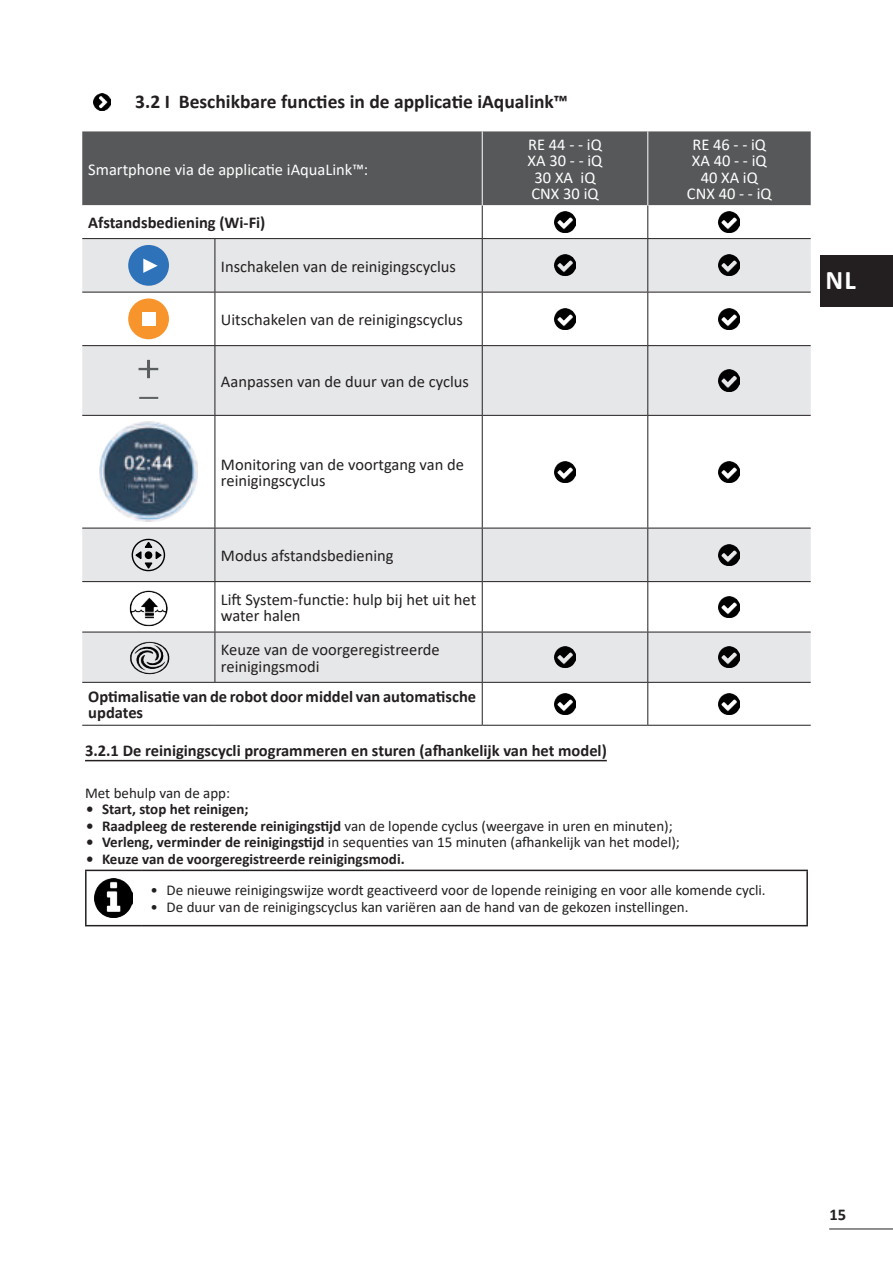
<style>
.page{position:relative;width:893px;height:1263px;background:#fff}
.page>*{position:absolute;margin:0;border:0;box-sizing:border-box;transform-origin:0 0}
.t1{font:700 27px "Calibri";color:#fff}
.t2{font:700 19.5px "Calibri";color:#231f20}
.t3{font:16.5px/16.5px "Calibri";color:#231f20}
.t4{font:700 16.5px/16.5px "Calibri";color:#231f20}
.t5{font:16.5px/16.5px "Calibri";color:#fff;text-align:center}
.t6{font:15px "Calibri";color:#231f20}
.t7{font:700 15px "Calibri";color:#231f20}
.s1{font-weight:700}
</style>
<div class="page">
<hr style="left:829px;top:1228px;width:64px;height:1px;background:#231f20">
<hr style="left:85px;top:760px;width:522px;height:1px;background:#231f20">
<img style="left:94px;top:94px;width:17px;height:17px">
<div style="left:82px;top:131px;width:729px;height:74px;background:#57585a"></div>
<svg style="left:82px;top:205px;width:729px;height:520px"></svg>
<svg style="left:82px;top:239px;width:729px;height:443px;fill:#e6e7e9"></svg>
<hr style="left:482px;top:205px;width:1px;height:33px;background:#231f20">
<hr style="left:647px;top:205px;width:1px;height:33px;background:#231f20">
<hr style="left:82px;top:238px;width:133px;height:1px;background:#231f20">
<hr style="left:215px;top:238px;width:267px;height:1px;background:#231f20">
<hr style="left:215px;top:239px;width:1px;height:53px;background:#231f20">
<hr style="left:482px;top:238px;width:166px;height:1px;background:#231f20">
<hr style="left:482px;top:239px;width:1px;height:53px;background:#231f20">
<hr style="left:648px;top:238px;width:163px;height:1px;background:#231f20">
<hr style="left:647px;top:239px;width:1px;height:53px;background:#231f20">
<hr style="left:82px;top:292px;width:133px;height:1px;background:#231f20">
<hr style="left:215px;top:292px;width:267px;height:1px;background:#231f20">
<hr style="left:215px;top:292px;width:1px;height:53px;background:#231f20">
<hr style="left:482px;top:292px;width:166px;height:1px;background:#231f20">
<hr style="left:482px;top:292px;width:1px;height:53px;background:#231f20">
<hr style="left:648px;top:292px;width:163px;height:1px;background:#231f20">
<hr style="left:647px;top:292px;width:1px;height:53px;background:#231f20">
<hr style="left:82px;top:345px;width:133px;height:1px;background:#231f20">
<hr style="left:215px;top:345px;width:267px;height:1px;background:#231f20">
<hr style="left:215px;top:346px;width:1px;height:69px;background:#231f20">
<hr style="left:482px;top:345px;width:166px;height:1px;background:#231f20">
<hr style="left:482px;top:346px;width:1px;height:69px;background:#231f20">
<hr style="left:648px;top:345px;width:163px;height:1px;background:#231f20">
<hr style="left:647px;top:346px;width:1px;height:69px;background:#231f20">
<hr style="left:82px;top:415px;width:133px;height:1px;background:#231f20">
<hr style="left:215px;top:415px;width:267px;height:1px;background:#231f20">
<hr style="left:215px;top:416px;width:1px;height:112px;background:#231f20">
<hr style="left:482px;top:415px;width:166px;height:1px;background:#231f20">
<hr style="left:482px;top:416px;width:1px;height:112px;background:#231f20">
<hr style="left:648px;top:415px;width:163px;height:1px;background:#231f20">
<hr style="left:647px;top:416px;width:1px;height:112px;background:#231f20">
<hr style="left:82px;top:528px;width:133px;height:1px;background:#231f20">
<hr style="left:215px;top:528px;width:267px;height:1px;background:#231f20">
<hr style="left:215px;top:528px;width:1px;height:53px;background:#231f20">
<hr style="left:482px;top:528px;width:166px;height:1px;background:#231f20">
<hr style="left:482px;top:528px;width:1px;height:53px;background:#231f20">
<hr style="left:648px;top:528px;width:163px;height:1px;background:#231f20">
<hr style="left:647px;top:528px;width:1px;height:53px;background:#231f20">
<hr style="left:82px;top:581px;width:133px;height:1px;background:#231f20">
<hr style="left:215px;top:581px;width:267px;height:1px;background:#231f20">
<hr style="left:215px;top:582px;width:1px;height:50px;background:#231f20">
<hr style="left:482px;top:581px;width:166px;height:1px;background:#231f20">
<hr style="left:482px;top:582px;width:1px;height:50px;background:#231f20">
<hr style="left:648px;top:581px;width:163px;height:1px;background:#231f20">
<hr style="left:647px;top:582px;width:1px;height:50px;background:#231f20">
<hr style="left:82px;top:632px;width:133px;height:1px;background:#231f20">
<hr style="left:215px;top:632px;width:267px;height:1px;background:#231f20">
<hr style="left:215px;top:632px;width:1px;height:50px;background:#231f20">
<hr style="left:482px;top:632px;width:166px;height:1px;background:#231f20">
<hr style="left:482px;top:632px;width:1px;height:50px;background:#231f20">
<hr style="left:648px;top:632px;width:163px;height:1px;background:#231f20">
<hr style="left:647px;top:632px;width:1px;height:50px;background:#231f20">
<hr style="left:82px;top:682px;width:133px;height:1px;background:#231f20">
<hr style="left:215px;top:682px;width:267px;height:1px;background:#231f20">
<hr style="left:482px;top:682px;width:166px;height:1px;background:#231f20">
<hr style="left:482px;top:683px;width:1px;height:42px;background:#231f20">
<hr style="left:648px;top:682px;width:163px;height:1px;background:#231f20">
<hr style="left:647px;top:683px;width:1px;height:42px;background:#231f20">
<hr style="left:82px;top:725px;width:133px;height:1px;background:#231f20">
<hr style="left:215px;top:725px;width:267px;height:1px;background:#231f20">
<hr style="left:482px;top:725px;width:166px;height:1px;background:#231f20">
<hr style="left:648px;top:725px;width:163px;height:1px;background:#231f20">
<hr style="left:647px;top:131px;width:1px;height:74px;background:#fff">
<hr style="left:482px;top:131px;width:1px;height:74px;background:#fff">
<img style="left:554px;top:211px;width:22px;height:22px">
<img style="left:719px;top:211px;width:21px;height:22px">
<div style="left:128px;top:245px;width:41px;height:41px;background:#2e72ba;border-radius:50%"></div>
<svg style="left:143px;top:259px;width:15px;height:14px"></svg>
<img style="left:554px;top:255px;width:22px;height:21px">
<img style="left:719px;top:255px;width:21px;height:21px">
<div style="left:128px;top:298px;width:41px;height:41px;background:#f7942b;border-radius:50%"></div>
<div style="left:142px;top:312px;width:13px;height:14px;background:#fff"></div>
<img style="left:554px;top:308px;width:22px;height:21px">
<img style="left:719px;top:308px;width:21px;height:21px">
<img style="left:132px;top:352px;width:33px;height:57px">
<img style="left:719px;top:370px;width:21px;height:21px">
<img style="left:100px;top:422px;width:97px;height:100px">
<img style="left:554px;top:461px;width:22px;height:21px">
<img style="left:719px;top:461px;width:21px;height:21px">
<div style="left:132px;top:539px;width:33px;height:32px;border:1px solid #000001;border-radius:50%"></div>
<svg style="left:134px;top:541px;width:29px;height:29px"></svg>
<img style="left:719px;top:544px;width:21px;height:21px">
<img style="left:127px;top:588px;width:43px;height:40px">
<img style="left:719px;top:596px;width:21px;height:21px">
<img style="left:126px;top:638px;width:45px;height:38px">
<img style="left:554px;top:646px;width:22px;height:22px">
<img style="left:719px;top:646px;width:21px;height:22px">
<img style="left:554px;top:693px;width:22px;height:21px">
<img style="left:719px;top:693px;width:21px;height:21px">
<hr style="left:85px;top:870px;width:56px;height:1px;background:#231f20">
<hr style="left:85px;top:871px;width:2px;height:54px;background:#231f20">
<hr style="left:141px;top:870px;width:667px;height:1px;background:#231f20">
<hr style="left:806px;top:871px;width:2px;height:54px;background:#231f20">
<hr style="left:85px;top:925px;width:56px;height:1px;background:#231f20">
<hr style="left:141px;top:925px;width:667px;height:1px;background:#231f20">
<img style="left:94px;top:879px;width:39px;height:38px">
<div style="left:821px;top:255px;width:72px;height:51px;background:#231f20"></div>
<h2 class="t2" style="left:135px;top:88px;width:434px">3.2 I Beschikbare functies in de applicatie iAqualink™</h2>
<p class="t5" style="left:88px;top:160px;width:282px">Smartphone via de applicatie iAquaLink™:</p>
<p class="t4" style="left:88px;top:214px;width:179px">Afstandsbediening (Wi-Fi)</p>
<p class="t3" style="left:221px;top:257px;width:237px">Inschakelen van de reinigingscyclus</p>
<p class="t3" style="left:221px;top:311px;width:244px">Uitschakelen van de reinigingscyclus</p>
<p class="t3" style="left:221px;top:372px;width:250px">Aanpassen van de duur van de cyclus</p>
<p class="t3" style="left:221px;top:455px;width:245px">Monitoring van de voortgang van de reinigingscyclus</p>
<p class="t5" style="left:528px;top:136px;width:76px">RE 44 - - iQ<br>XA 30 - - iQ<br>30 XA iQ<br>CNX 30 iQ</p>
<p class="t5" style="left:687px;top:136px;width:86px">RE 46 - - iQ<br>XA 40 - - iQ<br>40 XA iQ<br>CNX 40 - - iQ</p>
<p class="t3" style="left:221px;top:547px;width:174px">Modus afstandsbediening</p>
<p class="t3" style="left:221px;top:591px;width:257px">Lift System-functie: hulp bij het uit het water halen</p>
<p class="t3" style="left:221px;top:641px;width:220px">Keuze van de voorgeregistreerde reinigingsmodi</p>
<p class="t4" style="left:88px;top:688px;width:389px">Optimalisatie van de robot door middel van automatische updates</p>
<p class="t4" style="left:85px;top:742px;width:523px">3.2.1 De reinigingscycli programmeren en sturen (afhankelijk van het model)</p>
<p class="t6" style="left:85px;top:782px;width:147px">Met behulp van de app:</p>
<p class="t7" style="left:86px;top:798px;width:164px">• Start, stop het reinigen;</p>
<p class="t6" style="left:86px;top:815px;width:588px"><span class="s1">• Raadpleeg de resterende reinigingstijd</span> van de lopende cyclus (weergave in uren en minuten);</p>
<p class="t6" style="left:86px;top:832px;width:595px"><span class="s1">• Verleng, verminder de reinigingstijd</span> in sequenties van 15 minuten (afhankelijk van het model);</p>
<p class="t7" style="left:86px;top:848px;width:320px">• Keuze van de voorgeregistreerde reinigingsmodi.</p>
<p class="t6" style="left:151px;top:880px;width:616px">• De nieuwe reinigingswijze wordt geactiveerd voor de lopende reiniging en voor alle komende cycli.</p>
<p class="t6" style="left:151px;top:896px;width:539px">• De duur van de reinigingscyclus kan variëren aan de hand van de gekozen instellingen.</p>
<h1 class="t1" style="left:825px;top:261px;width:32px">NL</h1>
<p class="t4" style="left:829px;top:1206px;width:18px">15</p>
</div>
